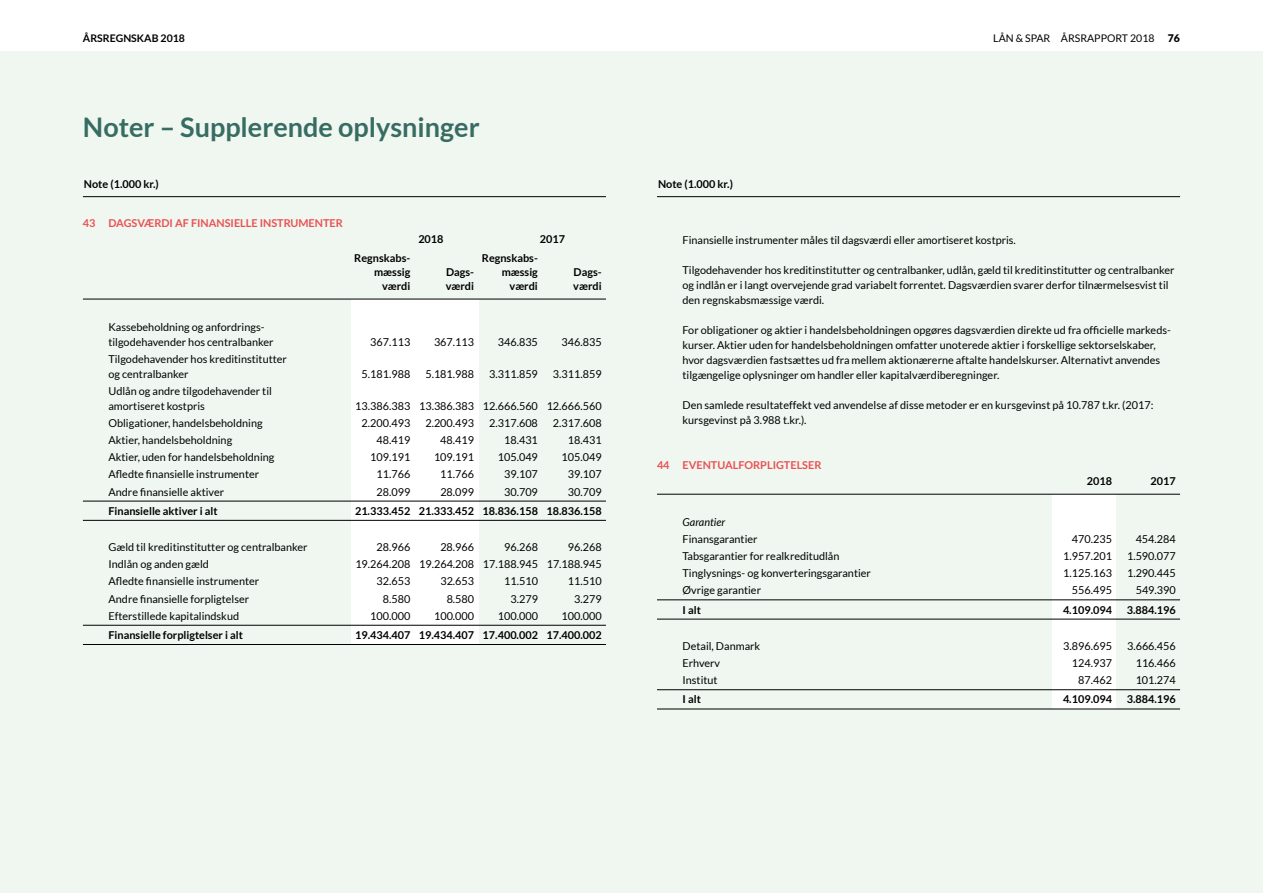
<style>
.page{position:relative;width:1263px;height:893px;background:#fff}
.page>*{position:absolute;margin:0;border:0;box-sizing:border-box;transform-origin:0 0}
.t1{font:700 27px "Lato";color:#366c62}
.t2{font:10.8px/15px "Lato";color:#000}
.t3{font:700 10.8px "Lato";color:#000}
.t4{font:700 10.8px "Lato";color:#ea5153}
.t5{font:italic 10.8px "Lato";color:#000}
.t6{font:10.5px "Lato";color:#000}
.t7{font:700 10.5px "Lato";color:#000}
.t8{font:900 10.5px "Lato";color:#000}
</style>
<div class="page">
<div style="left:0;top:51px;width:1263px;height:842px;background:#eff7f0"></div>
<div style="left:351px;top:299px;width:127px;height:345px;background:#fff"></div>
<div style="left:1052px;top:494px;width:64px;height:215px;background:#fff"></div>
<hr style="left:83px;top:196px;width:523px;height:1px;background:#000">
<hr style="left:83px;top:299px;width:523px;height:1px;background:#000">
<hr style="left:83px;top:501px;width:523px;height:1px;background:#000">
<hr style="left:83px;top:520px;width:523px;height:1px;background:#000">
<hr style="left:83px;top:625px;width:523px;height:1px;background:#000">
<hr style="left:83px;top:644px;width:523px;height:1px;background:#000">
<hr style="left:657px;top:196px;width:523px;height:1px;background:#000">
<hr style="left:657px;top:494px;width:523px;height:1px;background:#000">
<hr style="left:657px;top:600px;width:523px;height:1px;background:#000">
<hr style="left:657px;top:619px;width:523px;height:1px;background:#000">
<hr style="left:657px;top:689px;width:523px;height:1px;background:#000">
<hr style="left:657px;top:709px;width:523px;height:1px;background:#000">
<p class="t7" style="left:83px;top:33px;width:104px">ÅRSREGNSKAB 2018</p>
<p class="t6" style="left:993px;top:33px;width:163px">LÅN &amp; SPAR ÅRSRAPPORT 2018</p>
<p class="t8" style="left:1168px;top:32px;width:14px">76</p>
<h1 class="t1" style="left:83px;top:111px;width:398px">Noter – Supplerende oplysninger</h1>
<p class="t3" style="left:84px;top:178px;width:76px">Note (1.000 kr.)</p>
<p class="t4" style="left:83px;top:217px;width:158px">43 DAGSVÆ RDI AF FINANSIELLE</p>
<p class="t4" style="left:260px;top:217px;width:85px">INSTRUMENTER</p>
<p class="t3" style="left:418px;top:233px;width:27px">2018</p>
<p class="t3" style="left:540px;top:233px;width:27px">2017</p>
<p class="t3" style="left:354px;top:252px;width:58px">Regnskabs-</p>
<p class="t3" style="left:482px;top:252px;width:58px">Regnskabs-</p>
<p class="t3" style="left:374px;top:266px;width:59px">mæssig D</p>
<p class="t3" style="left:454px;top:266px;width:21px">ags-</p>
<p class="t3" style="left:502px;top:266px;width:59px">mæssig D</p>
<p class="t3" style="left:582px;top:266px;width:21px">ags-</p>
<p class="t3" style="left:382px;top:280px;width:30px">værdi</p>
<p class="t3" style="left:446px;top:280px;width:30px">værdi</p>
<p class="t3" style="left:509px;top:280px;width:30px">værdi</p>
<p class="t3" style="left:573px;top:280px;width:30px">værdi</p>
<p class="t2" style="left:108px;top:319px;width:167px">Kassebeholdning og anfordrings&shy;tilgodehavender hos centralbanker</p>
<p class="t2" style="left:108px;top:351px;width:180px">Tilgodehavender hos kreditinstitutter og centralbanker</p>
<p class="t2" style="left:108px;top:383px;width:165px">Udlån og andre tilgodehavender til amortiseret kostpris</p>
<p class="t2" style="left:370px;top:334px;width:42px">367.113</p>
<p class="t2" style="left:434px;top:334px;width:42px">367.113</p>
<p class="t2" style="left:498px;top:334px;width:42px">346.835</p>
<p class="t2" style="left:562px;top:334px;width:42px">346.835</p>
<p class="t2" style="left:362px;top:366px;width:50px">5.181.988</p>
<p class="t2" style="left:425px;top:366px;width:50px">5.181.988</p>
<p class="t2" style="left:489px;top:366px;width:50px">3.311.859</p>
<p class="t2" style="left:553px;top:366px;width:50px">3.311.859</p>
<p class="t2" style="left:355px;top:398px;width:248px">13.386.383 13.386.383 12.666.560 12.666.560</p>
<p class="t2" style="left:108px;top:416px;width:156px">Obligationer, handelsbeholdning</p>
<p class="t2" style="left:362px;top:416px;width:50px">2.200.493</p>
<p class="t2" style="left:425px;top:416px;width:50px">2.200.493</p>
<p class="t2" style="left:489px;top:416px;width:50px">2.317.608</p>
<p class="t2" style="left:553px;top:416px;width:50px">2.317.608</p>
<p class="t2" style="left:108px;top:433px;width:125px">Aktier, handelsbeholdning</p>
<p class="t2" style="left:376px;top:433px;width:35px">48.419</p>
<p class="t2" style="left:440px;top:433px;width:35px">48.419</p>
<p class="t2" style="left:504px;top:433px;width:35px">18.431</p>
<p class="t2" style="left:568px;top:433px;width:35px">18.431</p>
<p class="t2" style="left:108px;top:450px;width:167px">Aktier, uden for handelsbeholdning</p>
<p class="t2" style="left:370px;top:450px;width:42px">109.191</p>
<p class="t2" style="left:434px;top:450px;width:42px">109.191</p>
<p class="t2" style="left:498px;top:450px;width:42px">105.049</p>
<p class="t2" style="left:562px;top:450px;width:42px">105.049</p>
<p class="t2" style="left:108px;top:467px;width:152px">Afledte finansielle instrumenter</p>
<p class="t2" style="left:376px;top:467px;width:35px">11.766</p>
<p class="t2" style="left:440px;top:467px;width:35px">11.766</p>
<p class="t2" style="left:504px;top:467px;width:35px">39.107</p>
<p class="t2" style="left:568px;top:467px;width:35px">39.107</p>
<p class="t2" style="left:108px;top:484px;width:117px">Andre finansielle aktiver</p>
<p class="t2" style="left:376px;top:484px;width:35px">28.099</p>
<p class="t2" style="left:440px;top:484px;width:35px">28.099</p>
<p class="t2" style="left:504px;top:484px;width:35px">30.709</p>
<p class="t2" style="left:568px;top:484px;width:35px">30.709</p>
<p class="t3" style="left:83px;top:505px;width:17px">F</p>
<p class="t3" style="left:115px;top:505px;width:105px">inansielle aktiver i alt</p>
<p class="t3" style="left:355px;top:505px;width:248px">21.333.452 21.333.452 18.836.158 18.836.158</p>
<p class="t2" style="left:108px;top:540px;width:201px">Gæld til kreditinstitutter og centralbanker</p>
<p class="t2" style="left:377px;top:540px;width:35px">28.966</p>
<p class="t2" style="left:440px;top:540px;width:35px">28.966</p>
<p class="t2" style="left:504px;top:540px;width:35px">96.268</p>
<p class="t2" style="left:568px;top:540px;width:35px">96.268</p>
<p class="t2" style="left:108px;top:557px;width:102px">Indlån og anden gæld</p>
<p class="t2" style="left:355px;top:557px;width:248px">19.264.208 19.264.208 17.188.945 17.188.945</p>
<p class="t2" style="left:108px;top:574px;width:152px">Afledte finansielle instrumenter</p>
<p class="t2" style="left:377px;top:574px;width:35px">32.653</p>
<p class="t2" style="left:440px;top:574px;width:35px">32.653</p>
<p class="t2" style="left:504px;top:574px;width:35px">11.510</p>
<p class="t2" style="left:568px;top:574px;width:35px">11.510</p>
<p class="t2" style="left:108px;top:591px;width:142px">Andre finansielle forpligtelser</p>
<p class="t2" style="left:383px;top:591px;width:29px">8.580</p>
<p class="t2" style="left:447px;top:591px;width:29px">8.580</p>
<p class="t2" style="left:510px;top:591px;width:29px">3.279</p>
<p class="t2" style="left:574px;top:591px;width:29px">3.279</p>
<p class="t2" style="left:108px;top:608px;width:132px">Efterstillede kapitalindskud</p>
<p class="t2" style="left:370px;top:608px;width:42px">100.000</p>
<p class="t2" style="left:434px;top:608px;width:42px">100.000</p>
<p class="t2" style="left:498px;top:608px;width:42px">100.000</p>
<p class="t2" style="left:562px;top:608px;width:42px">100.000</p>
<p class="t3" style="left:83px;top:629px;width:17px">F</p>
<p class="t3" style="left:115px;top:629px;width:130px">inansielle forpligtelser i alt</p>
<p class="t3" style="left:355px;top:629px;width:248px">19.434.407 19.434.407 17.400.002 17.400.002</p>
<p class="t3" style="left:658px;top:178px;width:76px">Note (1.000 kr.)</p>
<p class="t2" style="left:682px;top:232px;width:335px">Finansielle instrumenter måles til dagsværdi eller amortiseret kostpris.</p>
<p class="t2" style="left:682px;top:262px;width:494px">Tilgodehavender hos kreditinstitutter og centralbanker, udlån, gæld til kreditinstitutter og centralbanker og indlån er i langt overvejende grad variabelt forrentet. Dagsværdien svarer derfor tilnærmelsesvist til den regnskabsmæssige værdi.</p>
<p class="t2" style="left:682px;top:322px;width:490px">For obligationer og aktier i handelsbeholdningen opgøres dagsværdien direkte ud fra officielle markeds&shy;kurser. Aktier uden for handelsbeholdningen omfatter unoterede aktier i forskellige sektorselskaber, hvor dagsværdien fastsættes ud fra mellem aktionærerne aftalte handelskurser. Alternativt anvendes tilgængelige oplysninger om handler eller kapitalværdiberegninger.</p>
<p class="t2" style="left:682px;top:397px;width:472px">Den samlede resultateffekt ved anvendelse af disse metoder er en kursgevinst på 10.787 t.kr. (2017: kursgevinst på 3.988 t.kr.).</p>
<p class="t4" style="left:657px;top:459px;width:22px">44 EVEN</p>
<p class="t4" style="left:711px;top:459px;width:112px">TUALFORPLIGTELSER</p>
<p class="t3" style="left:1087px;top:475px;width:27px">2018</p>
<p class="t3" style="left:1150px;top:475px;width:27px">2017</p>
<p class="t5" style="left:682px;top:516px;width:44px">Garantier</p>
<p class="t2" style="left:682px;top:531px;width:76px">Finansgarantier</p>
<p class="t2" style="left:1072px;top:531px;width:42px">470.235</p>
<p class="t2" style="left:1136px;top:531px;width:42px">454.284</p>
<p class="t2" style="left:682px;top:549px;width:158px">Tabsgarantier for realkreditudlån</p>
<p class="t2" style="left:1063px;top:549px;width:50px">1.957.201</p>
<p class="t2" style="left:1127px;top:549px;width:50px">1.590.077</p>
<p class="t2" style="left:682px;top:566px;width:190px">Tinglysnings- og konverteringsgarantier</p>
<p class="t2" style="left:1063px;top:566px;width:50px">1.125.163</p>
<p class="t2" style="left:1127px;top:566px;width:50px">1.290.445</p>
<p class="t2" style="left:682px;top:583px;width:80px">Øvrige garantier</p>
<p class="t2" style="left:1072px;top:583px;width:42px">556.495</p>
<p class="t2" style="left:1136px;top:583px;width:42px">549.390</p>
<p class="t3" style="left:682px;top:603px;width:20px">I alt</p>
<p class="t3" style="left:1063px;top:603px;width:51px">4.109.094</p>
<p class="t3" style="left:1127px;top:603px;width:51px">3.884.196</p>
<p class="t2" style="left:682px;top:638px;width:79px">Detail, Danmark</p>
<p class="t2" style="left:1063px;top:638px;width:50px">3.896.695</p>
<p class="t2" style="left:1127px;top:638px;width:50px">3.666.456</p>
<p class="t2" style="left:682px;top:656px;width:39px">Erhverv</p>
<p class="t2" style="left:1072px;top:656px;width:42px">124.937</p>
<p class="t2" style="left:1136px;top:656px;width:42px">116.466</p>
<p class="t2" style="left:682px;top:673px;width:37px">Institut</p>
<p class="t2" style="left:1078px;top:673px;width:35px">87.462</p>
<p class="t2" style="left:1136px;top:673px;width:42px">101.274</p>
<p class="t3" style="left:682px;top:693px;width:20px">I alt</p>
<p class="t3" style="left:1063px;top:693px;width:51px">4.109.094</p>
<p class="t3" style="left:1127px;top:693px;width:51px">3.884.196</p>
</div>
